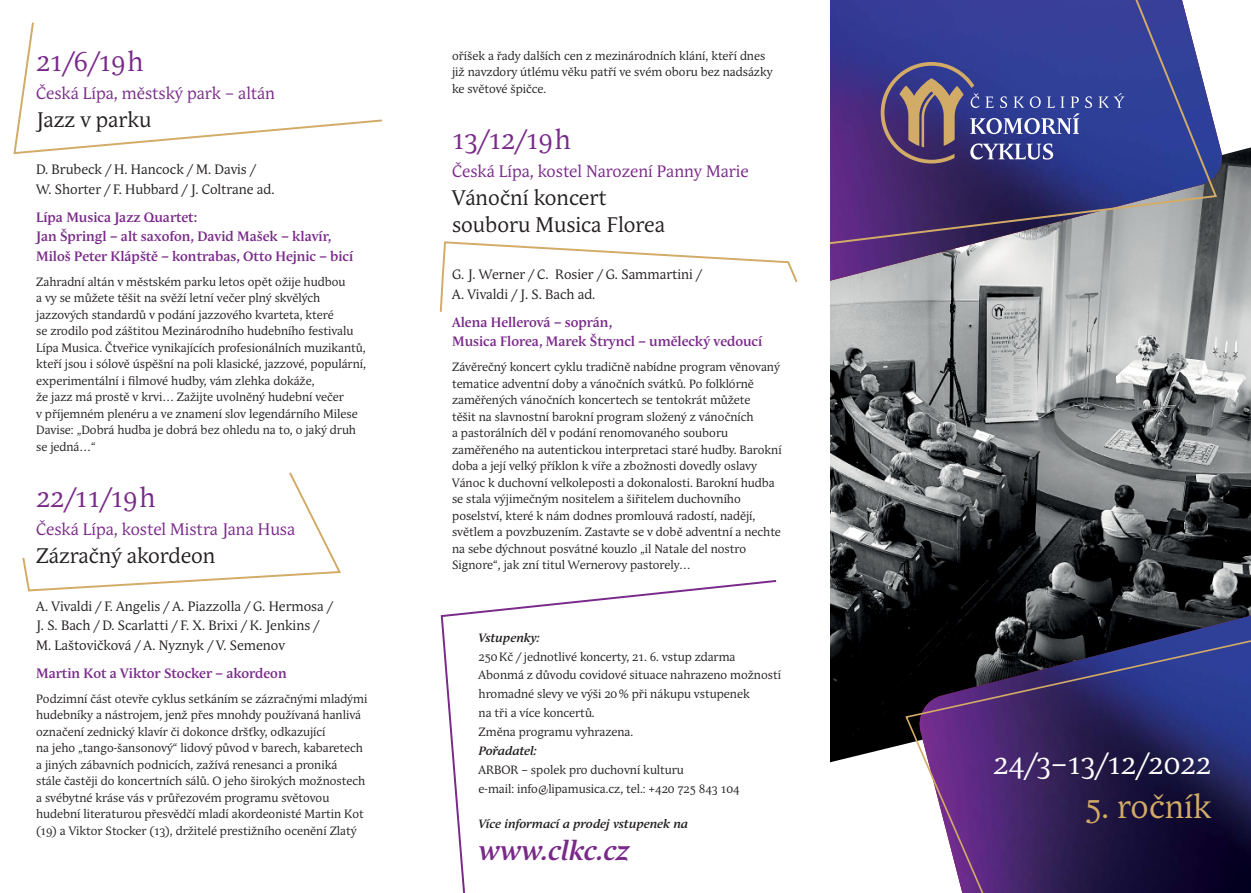
<style>
.page{position:relative;width:1251px;height:893px;background:#fff}
.page>*{position:absolute;margin:0;border:0;box-sizing:border-box;transform-origin:0 0}
.t1{font:32.55px "Andulka Book CE";color:#d2ab67}
.t2{font:29.55px "Andulka Book CE";color:#fff}
.t3{font:27px "Andulka Book CE";color:#792989}
.t4{font:italic 700 27px "Andulka Book CE";color:#792989}
.t5{font:21px/27px "Andulka Book CE";color:#231f20}
.t6{font:16.5px "Andulka Book CE";color:#792989}
.t7{font:13.5px/19.5px "Andulka Book CE";color:#231f20}
.t8{font:700 13.5px/19.5px "Andulka Book CE";color:#792989}
.t9{font:12px/16.5px "Andulka Book CE";color:#231f20}
.t10{font:italic 700 12px "Andulka Book CE";color:#231f20}
</style>
<div class="page">
<img style="left:830px;top:147px;width:420px;height:616px">
<img style="left:916px;top:560px;width:334px;height:27px">
<svg style="left:904px;top:587px;width:346px;height:306px;background:#372e59"></svg>
<img style="left:830px;top:139px;width:394px;height:179px">
<svg style="left:830px;top:0;width:388px;height:257px;background:#4f4d8f"></svg>
<svg style="left:1098px;top:93px;width:26px;height:15px"></svg>
<svg style="left:880px;top:62px;width:211px;height:101px;background:#53528c"></svg>
<svg style="left:13px;top:22px;width:369px;height:133px"></svg>
<svg style="left:22px;top:472px;width:319px;height:120px"></svg>
<svg style="left:439px;top:242px;width:359px;height:70px"></svg>
<svg style="left:440px;top:580px;width:337px;height:313px"></svg>
<h3 class="t3" style="left:36px;top:48px;width:109px">21/6/19 h</h3>
<h3 class="t6" style="left:36px;top:85px;width:240px">Česká Lípa, městský park – altán</h3>
<h3 class="t5" style="left:36px;top:107px;width:117px">Jazz v parku</h3>
<p class="t7" style="left:36px;top:161px;width:240px">D. Brubeck / H. Hancock / M. Davis /<br>W. Shorter / F. Hubbard / J. Coltrane ad.</p>
<p class="t8" style="left:36px;top:208px;width:318px">Lípa Musica Jazz Quartet:<br>Jan Špringl – alt saxofon, David Mašek – klavír,<br>Miloš Peter Klápště – kontrabas, Otto Hejnic – bicí</p>
<p class="t9" style="left:36px;top:274px;width:331px">Zahradní altán v městském parku letos opět ožije hudbou<br>a vy se můžete těšit na svěží letní večer plný skvělých jazzových standardů v podání jazzového kvarteta, které<br>se zrodilo pod záštitou Mezinárodního hudebního festivalu Lípa Musica. Čtveřice vynikajících profesionálních muzikantů, kteří jsou i sólově úspěšní na poli klasické, jazzové, populární, experimentální i filmové hudby, vám zlehka dokáže,<br>že jazz má prostě v krvi… Zažijte uvolněný hudební večer<br>v příjemném plenéru a ve znamení slov legendárního Milese Davise: „Dobrá hudba je dobrá bez ohledu na to, o jaký druh se jedná…“</p>
<h3 class="t3" style="left:36px;top:484px;width:121px">22/11/19 h</h3>
<h3 class="t6" style="left:36px;top:521px;width:260px">Česká Lípa, kostel Mistra Jana Husa</h3>
<h3 class="t5" style="left:36px;top:543px;width:181px">Zázračný akordeon</h3>
<p class="t7" style="left:36px;top:597px;width:298px">A. Vivaldi / F. Angelis / A. Piazzolla / G. Hermosa /<br>J. S. Bach / D. Scarlatti / F. X. Brixi / K. Jenkins /<br>M. Laštovičková / A. Nyznyk / V. Semenov</p>
<p class="t8" style="left:36px;top:664px;width:252px">Martin Kot a Viktor Stocker – akordeon</p>
<p class="t9" style="left:36px;top:691px;width:332px">Podzimní část otevře cyklus setkáním se zázračnými mladými hudebníky a nástrojem, jenž přes mnohdy používaná hanlivá označení zednický klavír či dokonce dršťky, odkazující<br>na jeho „tango-šansonový“ lidový původ v barech, kabaretech a jiných zábavních podnicích, zažívá renesanci a proniká<br>stále častěji do koncertních sálů. O jeho širokých možnostech a svébytné kráse vás v průřezovém programu světovou hudební literaturou přesvědčí mladí akordeonisté Martin Kot (19) a Viktor Stocker (13), držitelé prestižního ocenění Zlatý</p>
<p class="t9" style="left:452px;top:48px;width:322px">oříšek a řady dalších cen z mezinárodních klání, kteří dnes již navzdory útlému věku patří ve svém oboru bez nadsázky ke světové špičce.</p>
<h3 class="t3" style="left:452px;top:126px;width:120px">13/12/19 h</h3>
<h3 class="t6" style="left:452px;top:163px;width:298px">Česká Lípa, kostel Narození Panny Marie</h3>
<h3 class="t5" style="left:452px;top:185px;width:214px">Vánoční koncert souboru Musica Florea</h3>
<p class="t7" style="left:452px;top:266px;width:251px">G. J. Werner / C. Rosier / G. Sammartini /<br>A. Vivaldi / J. S. Bach ad.</p>
<p class="t8" style="left:452px;top:313px;width:311px">Alena Hellerová – soprán,<br>Musica Florea, Marek Štryncl – umělecký vedoucí</p>
<p class="t9" style="left:452px;top:360px;width:331px">Závěrečný koncert cyklu tradičně nabídne program věnovaný tematice adventní doby a vánočních svátků. Po folklórně zaměřených vánočních koncertech se tentokrát můžete<br>těšit na slavnostní barokní program složený z vánočních<br>a pastorálních děl v podání renomovaného souboru zaměřeného na autentickou interpretaci staré hudby. Barokní doba a její velký příklon k víře a zbožnosti dovedly oslavy Vánoc k duchovní velkoleposti a dokonalosti. Barokní hudba se stala výjimečným nositelem a šiřitelem duchovního poselství, které k nám dodnes promlouvá radostí, nadějí, světlem a povzbuzením. Zastavte se v době adventní a nechte na sebe dýchnout posvátné kouzlo „il Natale del nostro Signore“, jak zní titul Wernerovy pastorely…</p>
<p class="t10" style="left:478px;top:632px;width:63px">Vstupenky:</p>
<p class="t9" style="left:478px;top:647px;width:304px;line-height:18.9px">250 Kč / jednotlivé koncerty, 21. 6. vstup zdarma Abonmá z důvodu covidové situace nahrazeno možností hromadné slevy ve výši 20 % při nákupu vstupenek<br>na tři a více koncertů.<br>Změna programu vyhrazena.</p>
<p class="t10" style="left:478px;top:745px;width:59px">Pořadatel:</p>
<p class="t9" style="left:478px;top:761px;width:262px;line-height:18.9px">ARBOR – spolek pro duchovní kulturu<br>e-mail: info@lipamusica.cz, tel.: +420 725 843 104</p>
<p class="t10" style="left:478px;top:818px;width:211px">Více informací a prodej vstupenek na</p>
<h3 class="t4" style="left:478px;top:837px;width:152px">www.clkc.cz</h3>
<h2 class="t2" style="left:992px;top:748px;width:220px">24/3–13/12/2022</h2>
<h1 class="t1" style="left:1084px;top:790px;width:128px">5. ročník</h1>
</div>
